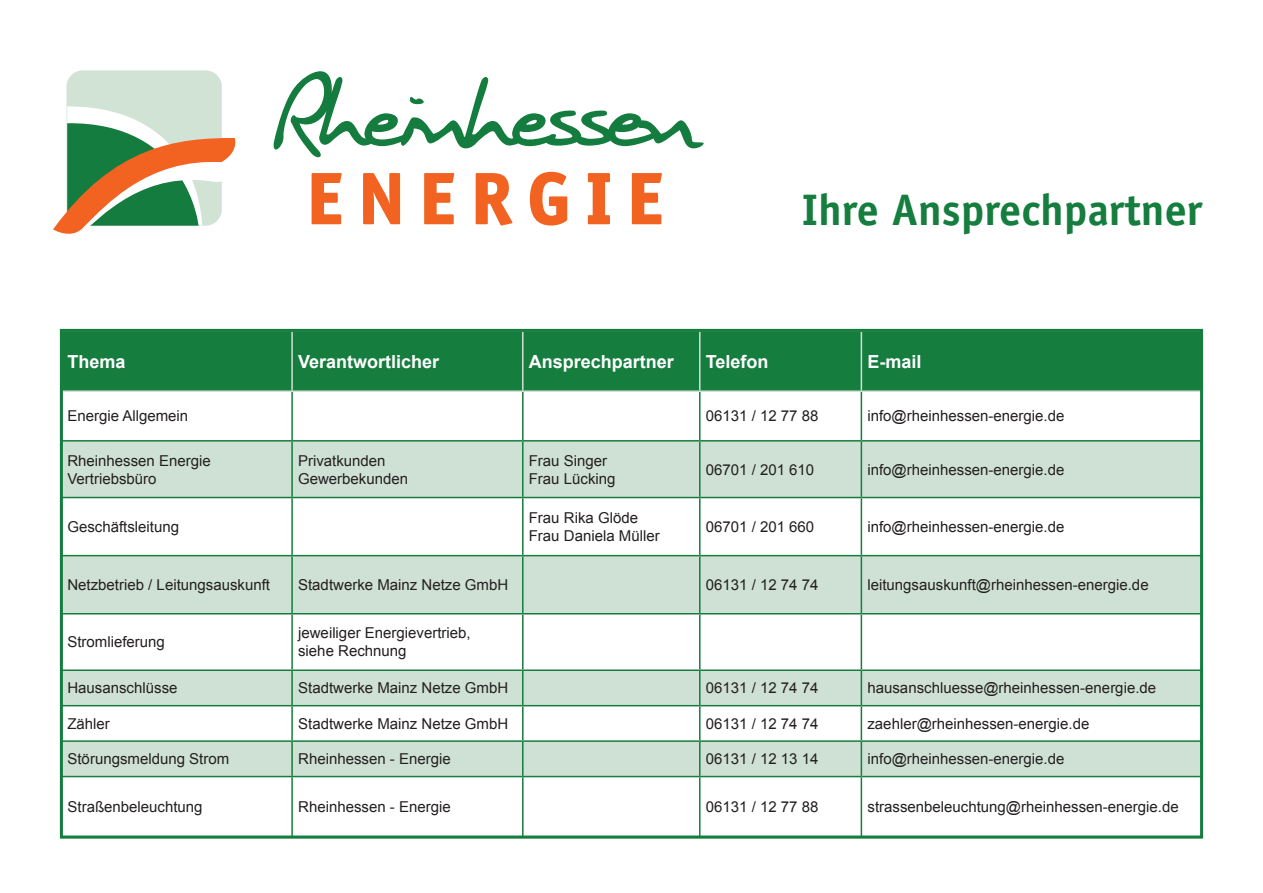
<style>
.page{position:relative;width:1263px;height:893px;background:#fff}
.page>*{position:absolute;margin:0;border:0;box-sizing:border-box;transform-origin:0 0}
.t1{font:800 74.7px "Officina Sans ITC Std";letter-spacing:.195em;color:#f26221}
.t2{font:700 44.25px "Officina Sans";color:#157d3e}
.t3{font:800 29.85px "Officina Sans ITC Std";letter-spacing:.195em;color:#000}
.t4{font:700 18px "Arial";color:#fff}
.t5{font:15px/18px "Arial";color:#231f20}
</style>
<div class="page">
<div style="left:67px;top:70px;width:155px;height:156px;background:#d0e3d5;border-radius:16px"></div>
<svg style="left:53px;top:106px;width:183px;height:128px"></svg>
<svg style="left:273px;top:71px;width:431px;height:87px"></svg>
<div style="left:64px;top:333px;width:1135px;height:57px;background:#157d3e"></div>
<svg style="left:64px;top:442px;width:1135px;height:334px;fill:#cfe1d4"></svg>
<hr style="left:291px;top:392px;width:2px;height:48px;background:#157d3e">
<hr style="left:522px;top:392px;width:1px;height:48px;background:#157d3e">
<hr style="left:699px;top:392px;width:1px;height:48px;background:#157d3e">
<hr style="left:861px;top:392px;width:1px;height:48px;background:#157d3e">
<hr style="left:291px;top:498px;width:2px;height:57px;background:#157d3e">
<hr style="left:522px;top:498px;width:1px;height:57px;background:#157d3e">
<hr style="left:699px;top:498px;width:1px;height:57px;background:#157d3e">
<hr style="left:861px;top:498px;width:1px;height:57px;background:#157d3e">
<hr style="left:291px;top:332px;width:2px;height:58px;background:#cfe1d4">
<hr style="left:522px;top:332px;width:1px;height:58px;background:#cfe1d4">
<hr style="left:699px;top:332px;width:1px;height:58px;background:#cfe1d4">
<hr style="left:861px;top:332px;width:1px;height:58px;background:#cfe1d4">
<hr style="left:61px;top:390px;width:231px;height:2px;background:#cfe1d4">
<hr style="left:292px;top:390px;width:231px;height:2px;background:#cfe1d4">
<hr style="left:523px;top:390px;width:177px;height:2px;background:#cfe1d4">
<hr style="left:700px;top:390px;width:161px;height:2px;background:#cfe1d4">
<hr style="left:861px;top:390px;width:341px;height:2px;background:#cfe1d4">
<hr style="left:61px;top:440px;width:231px;height:2px;background:#157d3e">
<hr style="left:61px;top:497px;width:231px;height:1px;background:#157d3e">
<hr style="left:292px;top:440px;width:231px;height:2px;background:#157d3e">
<hr style="left:291px;top:442px;width:2px;height:55px;background:#157d3e">
<hr style="left:292px;top:497px;width:231px;height:1px;background:#157d3e">
<hr style="left:523px;top:440px;width:177px;height:2px;background:#157d3e">
<hr style="left:522px;top:442px;width:1px;height:55px;background:#157d3e">
<hr style="left:523px;top:497px;width:177px;height:1px;background:#157d3e">
<hr style="left:700px;top:440px;width:161px;height:2px;background:#157d3e">
<hr style="left:699px;top:442px;width:1px;height:55px;background:#157d3e">
<hr style="left:700px;top:497px;width:161px;height:1px;background:#157d3e">
<hr style="left:861px;top:440px;width:341px;height:2px;background:#157d3e">
<hr style="left:861px;top:442px;width:1px;height:55px;background:#157d3e">
<hr style="left:861px;top:497px;width:341px;height:1px;background:#157d3e">
<hr style="left:61px;top:555px;width:231px;height:1px;background:#157d3e">
<hr style="left:292px;top:555px;width:231px;height:1px;background:#157d3e">
<hr style="left:291px;top:556px;width:2px;height:57px;background:#157d3e">
<hr style="left:523px;top:555px;width:177px;height:1px;background:#157d3e">
<hr style="left:522px;top:556px;width:1px;height:57px;background:#157d3e">
<hr style="left:700px;top:555px;width:161px;height:1px;background:#157d3e">
<hr style="left:699px;top:556px;width:1px;height:57px;background:#157d3e">
<hr style="left:861px;top:555px;width:341px;height:1px;background:#157d3e">
<hr style="left:861px;top:556px;width:1px;height:57px;background:#157d3e">
<hr style="left:861px;top:671px;width:1px;height:34px;background:#157d3e">
<hr style="left:699px;top:671px;width:1px;height:34px;background:#157d3e">
<hr style="left:522px;top:671px;width:1px;height:34px;background:#157d3e">
<hr style="left:291px;top:671px;width:2px;height:34px;background:#157d3e">
<hr style="left:291px;top:742px;width:2px;height:34px;background:#157d3e">
<hr style="left:522px;top:742px;width:1px;height:34px;background:#157d3e">
<hr style="left:699px;top:742px;width:1px;height:34px;background:#157d3e">
<hr style="left:861px;top:742px;width:1px;height:34px;background:#157d3e">
<hr style="left:61px;top:613px;width:231px;height:1px;background:#157d3e">
<hr style="left:61px;top:669px;width:231px;height:2px;background:#157d3e">
<hr style="left:291px;top:614px;width:2px;height:55px;background:#157d3e">
<hr style="left:292px;top:613px;width:231px;height:1px;background:#157d3e">
<hr style="left:292px;top:669px;width:231px;height:2px;background:#157d3e">
<hr style="left:522px;top:614px;width:1px;height:55px;background:#157d3e">
<hr style="left:523px;top:613px;width:177px;height:1px;background:#157d3e">
<hr style="left:523px;top:669px;width:177px;height:2px;background:#157d3e">
<hr style="left:699px;top:614px;width:1px;height:55px;background:#157d3e">
<hr style="left:700px;top:613px;width:161px;height:1px;background:#157d3e">
<hr style="left:700px;top:669px;width:161px;height:2px;background:#157d3e">
<hr style="left:861px;top:614px;width:1px;height:55px;background:#157d3e">
<hr style="left:861px;top:613px;width:341px;height:1px;background:#157d3e">
<hr style="left:861px;top:669px;width:341px;height:2px;background:#157d3e">
<hr style="left:861px;top:705px;width:341px;height:1px;background:#157d3e">
<hr style="left:861px;top:740px;width:341px;height:2px;background:#157d3e">
<hr style="left:700px;top:705px;width:161px;height:1px;background:#157d3e">
<hr style="left:861px;top:706px;width:1px;height:34px;background:#157d3e">
<hr style="left:700px;top:740px;width:161px;height:2px;background:#157d3e">
<hr style="left:523px;top:705px;width:177px;height:1px;background:#157d3e">
<hr style="left:699px;top:706px;width:1px;height:34px;background:#157d3e">
<hr style="left:523px;top:740px;width:177px;height:2px;background:#157d3e">
<hr style="left:292px;top:705px;width:231px;height:1px;background:#157d3e">
<hr style="left:522px;top:706px;width:1px;height:34px;background:#157d3e">
<hr style="left:292px;top:740px;width:231px;height:2px;background:#157d3e">
<hr style="left:61px;top:705px;width:231px;height:1px;background:#157d3e">
<hr style="left:291px;top:706px;width:2px;height:34px;background:#157d3e">
<hr style="left:61px;top:740px;width:231px;height:2px;background:#157d3e">
<hr style="left:61px;top:776px;width:231px;height:1px;background:#157d3e">
<hr style="left:291px;top:777px;width:2px;height:60px;background:#157d3e">
<hr style="left:292px;top:776px;width:231px;height:1px;background:#157d3e">
<hr style="left:522px;top:777px;width:1px;height:60px;background:#157d3e">
<hr style="left:523px;top:776px;width:177px;height:1px;background:#157d3e">
<hr style="left:699px;top:777px;width:1px;height:60px;background:#157d3e">
<hr style="left:700px;top:776px;width:161px;height:1px;background:#157d3e">
<hr style="left:861px;top:777px;width:1px;height:60px;background:#157d3e">
<hr style="left:861px;top:776px;width:341px;height:1px;background:#157d3e">
<div style="left:60px;top:329px;width:1143px;height:509px;border:3px solid #157d3e"></div>
<h1 class="t1" style="left:307px;top:152px;width:359px">ENERGIE</h1>
<h2 class="t2" style="left:802px;top:183px;width:402px">Ihre Ansprechpartner</h2>
<p class="t4" style="left:67px;top:349px;width:60px">Thema</p>
<p class="t4" style="left:298px;top:349px;width:143px">Verantwortlicher</p>
<p class="t4" style="left:529px;top:349px;width:147px">Ansprechpartner</p>
<p class="t4" style="left:706px;top:349px;width:64px">Telefon</p>
<p class="t4" style="left:867px;top:349px;width:56px">E-mail</p>
<p class="t5" style="left:67px;top:407px;width:122px">Energie Allgemein</p>
<p class="t5" style="left:706px;top:407px;width:114px">06131 / 12 77 88</p>
<p class="t5" style="left:867px;top:407px;width:198px">info@rheinhessen-energie.de</p>
<p class="t5" style="left:67px;top:451px;width:145px">Rheinhessen Energie<br>Vertriebsbüro</p>
<p class="t5" style="left:298px;top:451px;width:112px">Privatkunden<br>Gewerbekunden</p>
<p class="t5" style="left:529px;top:451px;width:88px">Frau Singer<br>Frau Lücking</p>
<p class="t5" style="left:706px;top:460px;width:110px">06701 / 201 610</p>
<p class="t5" style="left:867px;top:460px;width:198px">info@rheinhessen-energie.de</p>
<p class="t5" style="left:67px;top:518px;width:113px">Geschäftsleitung</p>
<p class="t5" style="left:529px;top:509px;width:132px">Frau Rika Glöde<br>Frau Daniela Müller</p>
<p class="t5" style="left:706px;top:518px;width:110px">06701 / 201 660</p>
<p class="t5" style="left:867px;top:518px;width:198px">info@rheinhessen-energie.de</p>
<p class="t5" style="left:67px;top:576px;width:204px">Netzbetrieb / Leitungsauskunft</p>
<p class="t5" style="left:298px;top:576px;width:212px">Stadtwerke Mainz Netze GmbH</p>
<p class="t5" style="left:706px;top:576px;width:114px">06131 / 12 74 74</p>
<p class="t5" style="left:867px;top:576px;width:283px">leitungsauskunft@rheinhessen-energie.de</p>
<h3 class="t3" style="left:640px;top:519px;width:144px">ENERGIE</h3>
<p class="t5" style="left:67px;top:633px;width:99px">Stromlieferung</p>
<p class="t5" style="left:298px;top:624px;width:174px">jeweiliger Energievertrieb, siehe Rechnung</p>
<p class="t5" style="left:67px;top:679px;width:112px">Hausanschlüsse</p>
<p class="t5" style="left:298px;top:679px;width:212px">Stadtwerke Mainz Netze GmbH</p>
<p class="t5" style="left:706px;top:679px;width:114px">06131 / 12 74 74</p>
<p class="t5" style="left:867px;top:679px;width:290px">hausanschluesse@rheinhessen-energie.de</p>
<p class="t5" style="left:67px;top:715px;width:44px">Zähler</p>
<p class="t5" style="left:298px;top:715px;width:212px">Stadtwerke Mainz Netze GmbH</p>
<p class="t5" style="left:706px;top:715px;width:114px">06131 / 12 74 74</p>
<p class="t5" style="left:867px;top:715px;width:223px">zaehler@rheinhessen-energie.de</p>
<p class="t5" style="left:67px;top:750px;width:163px">Störungsmeldung Strom</p>
<p class="t5" style="left:298px;top:750px;width:154px">Rheinhessen - Energie</p>
<p class="t5" style="left:706px;top:750px;width:114px">06131 / 12 13 14</p>
<p class="t5" style="left:867px;top:750px;width:198px">info@rheinhessen-energie.de</p>
<p class="t5" style="left:67px;top:798px;width:137px">Straßenbeleuchtung</p>
<p class="t5" style="left:298px;top:798px;width:154px">Rheinhessen - Energie</p>
<p class="t5" style="left:706px;top:798px;width:114px">06131 / 12 77 88</p>
<p class="t5" style="left:867px;top:798px;width:313px">strassenbeleuchtung@rheinhessen-energie.de</p>
</div>
